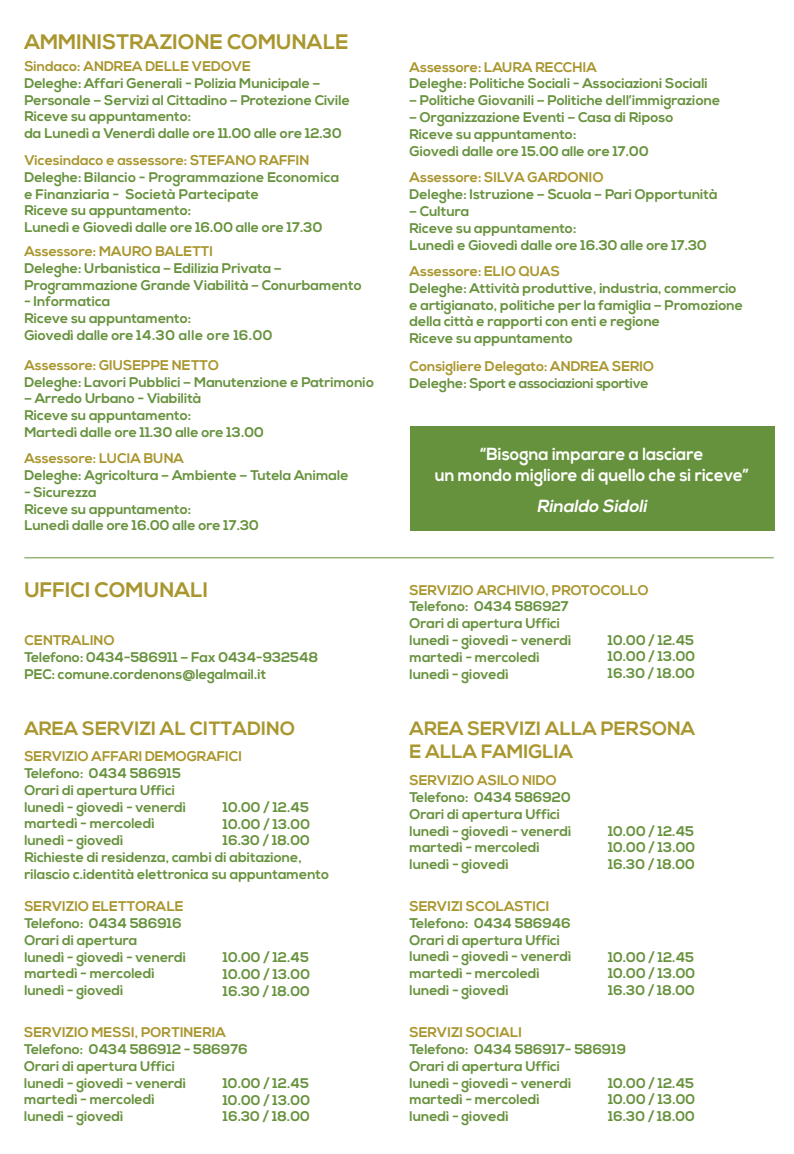
<style>
.page{position:relative;width:794px;height:1154px;background:#fff}
.page>*{position:absolute;margin:0;border:0;box-sizing:border-box;transform-origin:0 0}
.t1{font:700 21px "Nexa";color:#a9962f}
.t2{font:700 19.25px/23.1px "Nexa";color:#a9962f}
.t3{font:700 17.5px/21px "Nexa";color:#fff;text-align:center;scale:.95 1}
.t4{font:italic 700 17.5px "Nexa";color:#fff}
.t5{font:700 14px/16.8px "Nexa";color:#67923d}
.t6{font:700 14px "Nexa";color:#a9962f}
.t7{font:700 14px "Nexa";letter-spacing:-.02em;color:#67923d}
</style>
<div class="page">
<hr style="left:24px;top:557px;width:749px;height:1px;background:#67923d">
<div style="left:410px;top:425px;width:364px;height:105px;background:#67923d"></div>
<h1 class="t1" style="left:24px;top:30px;width:325px">AMMINISTRAZIONE COMUNALE</h1>
<p class="t6" style="left:24px;top:58px;width:228px">Sindaco: ANDREA DELLE VEDOVE</p>
<p class="t5" style="left:24px;top:75px;width:327px">Deleghe: Affari Generali - Polizia Municipale – Personale – Servizi al Cittadino – Protezione Civile Riceve su appuntamento:<br>da Lunedì a Venerdì dalle ore 11.00 alle ore 12.30</p>
<p class="t6" style="left:24px;top:152px;width:286px">Vicesindaco e assessore: STEFANO RAFFIN</p>
<p class="t5" style="left:24px;top:169px;width:316px">Deleghe: Bilancio - Programmazione Economica e Finanziaria - Società Partecipate<br>Riceve su appuntamento:<br>Lunedì e Giovedì dalle ore 16.00 alle ore 17.30</p>
<p class="t6" style="left:24px;top:243px;width:190px">Assessore: MAURO BALETTI</p>
<p class="t5" style="left:24px;top:260px;width:339px">Deleghe: Urbanistica – Edilizia Privata –<br>Programmazione Grande Viabilità – Conurbamento</p>
<p class="t5" style="left:24px;top:293px;width:250px">- Informatica<br>Riceve su appuntamento:<br>Giovedì dalle ore 14.30 alle ore 16.00</p>
<p class="t6" style="left:24px;top:357px;width:196px">Assessore: GIUSEPPE NETTO</p>
<p class="t5" style="left:24px;top:374px;width:351px">Deleghe: Lavori Pubblici – Manutenzione e Patrimonio</p>
<p class="t5" style="left:24px;top:390px;width:241px">– Arredo Urbano - Viabilità<br>Riceve su appuntamento:<br>Martedì dalle ore 11.30 alle ore 13.00</p>
<p class="t6" style="left:24px;top:450px;width:161px">Assessore: LUCIA BUNA</p>
<p class="t5" style="left:24px;top:467px;width:326px">Deleghe: Agricoltura – Ambiente – Tutela Animale</p>
<p class="t5" style="left:24px;top:484px;width:236px">- Sicurezza<br>Riceve su appuntamento:<br>Lunedì dalle ore 16.00 alle ore 17.30</p>
<h1 class="t1" style="left:24px;top:578px;width:185px">UFFICI COMUNALI</h1>
<p class="t6" style="left:24px;top:632px;width:92px">CENTRALINO</p>
<p class="t5" style="left:24px;top:649px;width:295px">Telefono: 0434-586911 – Fax 0434-932548<br>PEC: comune.cordenons@legalmail.it</p>
<h2 class="t2" style="left:24px;top:717px;width:272px">AREA SERVIZI AL CITTADINO</h2>
<p class="t6" style="left:24px;top:748px;width:219px">SERVIZIO AFFARI DEMOGRAFICI</p>
<p class="t5" style="left:24px;top:765px;width:306px">Telefono: 0434 586915<br>Orari di apertura Uffici<br>lunedì - giovedì - venerdì<br>martedì - mercoledì<br>lunedì - giovedì<br>Richieste di residenza, cambi di abitazione, rilascio c.identità elettronica su appuntamento</p>
<p class="t5" style="left:223px;top:799px;width:89px;text-align:justify">10.00 / 12.45<br>10.00 / 13.00<br>16.30 / 18.00</p>
<p class="t6" style="left:24px;top:898px;width:161px">SERVIZIO ELETTORALE</p>
<p class="t5" style="left:24px;top:915px;width:163px">Telefono: 0434 586916<br>Orari di apertura<br>lunedì - giovedì - venerdì martedì - mercoledì lunedì - giovedì</p>
<p class="t5" style="left:223px;top:949px;width:89px;text-align:justify">10.00 / 12.45<br>10.00 / 13.00<br>16.30 / 18.00</p>
<p class="t6" style="left:24px;top:1024px;width:203px">SERVIZIO MESSI, PORTINERIA</p>
<p class="t5" style="left:24px;top:1041px;width:225px">Telefono: 0434 586912 - 586976<br>Orari di apertura Uffici<br>lunedì - giovedì - venerdì<br>martedì - mercoledì<br>lunedì - giovedì</p>
<p class="t5" style="left:223px;top:1074px;width:89px;text-align:justify">10.00 / 12.45<br>10.00 / 13.00<br>16.30 / 18.00</p>
<p class="t6" style="left:409px;top:59px;width:189px">Assessore: LAURA RECCHIA</p>
<p class="t5" style="left:409px;top:76px;width:300px">Deleghe: Politiche Sociali - Associazioni Sociali</p>
<p class="t5" style="left:409px;top:92px;width:312px">– Politiche Giovanili – Politiche dell’immigrazione</p>
<p class="t5" style="left:409px;top:109px;width:265px">– Organizzazione Eventi – Casa di Riposo<br>Riceve su appuntamento:<br>Giovedì dalle ore 15.00 alle ore 17.00</p>
<p class="t6" style="left:409px;top:169px;width:196px">Assessore: SILVA GARDONIO</p>
<p class="t5" style="left:409px;top:186px;width:310px">Deleghe: Istruzione – Scuola – Pari Opportunità</p>
<p class="t5" style="left:409px;top:203px;width:299px">– Cultura<br>Riceve su appuntamento:<br>Lunedì e Giovedì dalle ore 16.30 alle ore 17.30</p>
<p class="t6" style="left:409px;top:263px;width:152px">Assessore: ELIO QUAS</p>
<p class="t5" style="left:409px;top:280px;width:335px">Deleghe: Attività produttive, industria, commercio e artigianato, politiche per la famiglia – Promozione della città e rapporti con enti e regione<br>Riceve su appuntamento</p>
<p class="t6" style="left:409px;top:358px;width:246px">Consigliere Delegato: ANDREA SERIO</p>
<p class="t7" style="left:409px;top:374px;width:241px">Deleghe: Sport e associazioni sportive</p>
<p class="t3" style="left:435px;top:444px;width:332px">“Bisogna imparare a lasciare<br>un mondo migliore di quello che si riceve”</p>
<p class="t4" style="left:537px;top:496px;width:115px">Rinaldo Sidoli</p>
<p class="t6" style="left:409px;top:581px;width:241px">SERVIZIO ARCHIVIO, PROTOCOLLO</p>
<p class="t5" style="left:409px;top:598px;width:163px">Telefono: 0434 586927<br>Orari di apertura Uffici lunedì - giovedì - venerdì martedì - mercoledì lunedì - giovedì</p>
<p class="t5" style="left:608px;top:632px;width:89px;text-align:justify">10.00 / 12.45<br>10.00 / 13.00<br>16.30 / 18.00</p>
<h2 class="t2" style="left:409px;top:717px;width:287px">AREA SERVIZI ALLA PERSONA<br>E ALLA FAMIGLIA</h2>
<p class="t6" style="left:409px;top:772px;width:149px">SERVIZIO ASILO NIDO</p>
<p class="t5" style="left:409px;top:789px;width:163px">Telefono: 0434 586920<br>Orari di apertura Uffici lunedì - giovedì - venerdì martedì - mercoledì lunedì - giovedì</p>
<p class="t5" style="left:608px;top:822px;width:89px;text-align:justify">10.00 / 12.45<br>10.00 / 13.00<br>16.30 / 18.00</p>
<p class="t6" style="left:409px;top:897px;width:141px">SERVIZI SCOLASTICI</p>
<p class="t5" style="left:409px;top:914px;width:163px">Telefono: 0434 586946<br>Orari di apertura Uffici lunedì - giovedì - venerdì martedì - mercoledì lunedì - giovedì</p>
<p class="t5" style="left:608px;top:948px;width:89px;text-align:justify">10.00 / 12.45<br>10.00 / 13.00<br>16.30 / 18.00</p>
<p class="t6" style="left:409px;top:1024px;width:114px">SERVIZI SOCIALI</p>
<p class="t5" style="left:409px;top:1041px;width:218px">Telefono: 0434 586917- 586919<br>Orari di apertura Uffici<br>lunedì - giovedì - venerdì martedì - mercoledì<br>lunedì - giovedì</p>
<p class="t5" style="left:608px;top:1074px;width:89px;text-align:justify">10.00 / 12.45<br>10.00 / 13.00<br>16.30 / 18.00</p>
</div>
